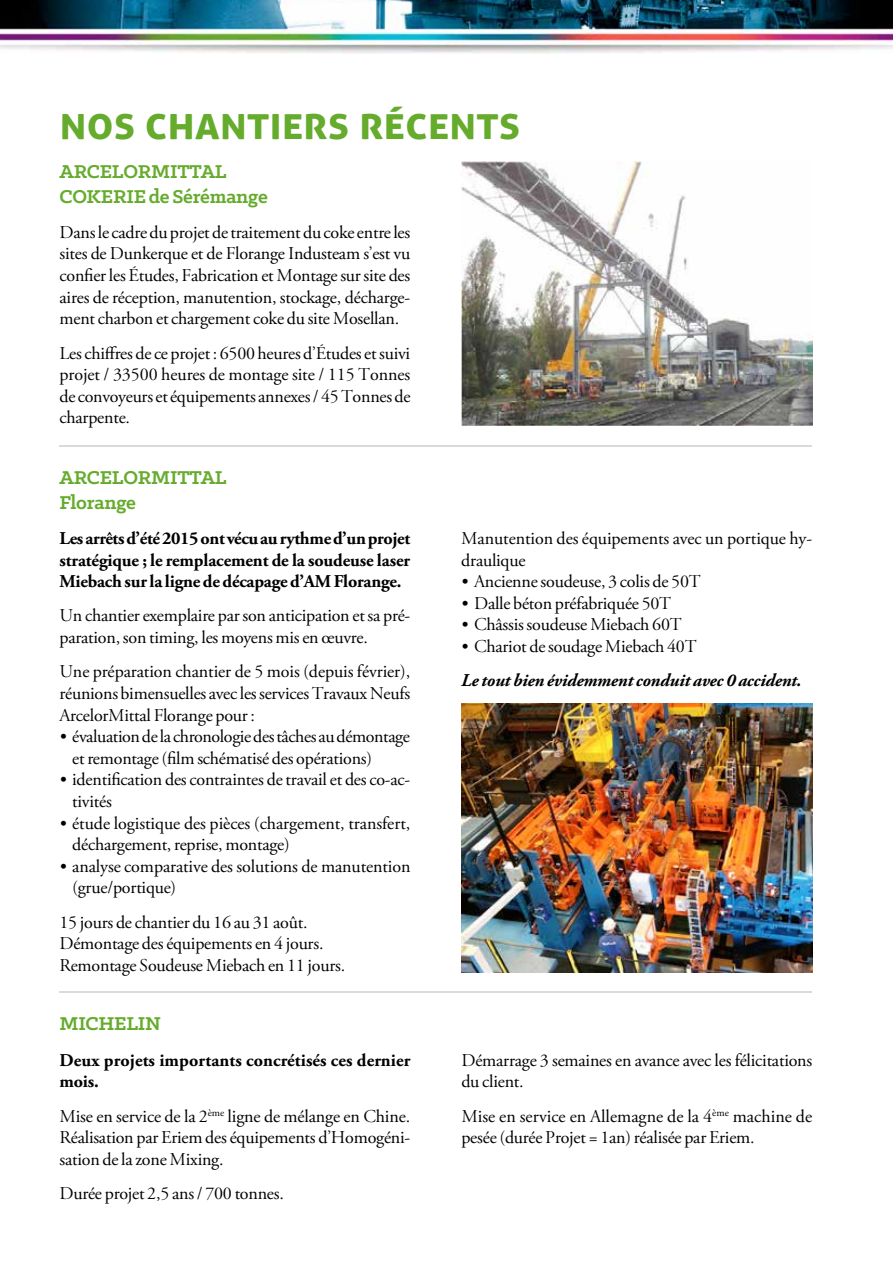
<style>
.page{position:relative;width:893px;height:1263px;background:#fff}
.page>*{position:absolute;margin:0;border:0;box-sizing:border-box;transform-origin:0 0}
.t1{font:700 45px "Aller";color:#65ab2c}
.t2{font:700 21px/25.2px "Klinic Slab";letter-spacing:-.01em;color:#65ab2c}
.t3{font:18px/21.6px "Adobe Garamond Pro";letter-spacing:-.01em;color:#000}
.t4{font:700 18px/21.6px "Adobe Garamond Pro";letter-spacing:-.005em;color:#000;text-align:justify}
.t5{font:italic 700 18px "Adobe Garamond Pro";letter-spacing:-.01em;color:#000}
</style>
<div class="page">
<img style="left:0;top:0;width:893px;height:54px">
<img style="left:461px;top:162px;width:351px;height:263px">
<hr style="left:60px;top:445px;width:752px;height:2px;background:#dadada">
<hr style="left:60px;top:991px;width:752px;height:2px;background:#dadada">
<img style="left:461px;top:703px;width:351px;height:269px">
<h1 class="t1" style="left:60px;top:96px;width:462px">Nos chantiers récents</h1>
<p class="t2" style="left:60px;top:158px;width:210px">ARCELORMITTAL<br>COKERIE de Sérémange</p>
<p class="t3" style="left:60px;top:222px;width:352px;text-align:justify">Dans le cadre du projet de traitement du coke entre les sites de Dunkerque et de Florange Industeam s’est vu confier les Études, Fabrication et Montage sur site des aires de réception, manutention, stockage, décharge&shy;ment charbon et chargement coke du site Mosellan.</p>
<p class="t3" style="left:60px;top:343px;width:353px;text-align:justify">Les chiffres de ce projet : 6500 heures d’Études et suivi projet / 33500 heures de montage site / 115 Tonnes de convoyeurs et équipements annexes / 45 Tonnes de charpente.</p>
<p class="t2" style="left:60px;top:464px;width:169px">ARCELORMITTAL<br>Florange</p>
<p class="t4" style="left:60px;top:528px;width:352px">Les arrêts d’été 2015 ont vécu au rythme d’un projet stratégique ; le remplacement de la soudeuse laser Miebach sur la ligne de décapage d’AM Florange.</p>
<p class="t3" style="left:60px;top:606px;width:352px">Un chantier exemplaire par son anticipation et sa pré&shy;paration, son timing, les moyens mis en œuvre.</p>
<p class="t3" style="left:60px;top:661px;width:352px;text-align:justify">Une préparation chantier de 5 mois (depuis février), réunions bimensuelles avec les services Travaux Neufs ArcelorMittal Florange pour :</p>
<p class="t3" style="left:72px;top:726px;width:339px;text-indent:-13px">• évaluation de la chronologie des tâches au démontage et remontage (film schématisé des opérations)</p>
<p class="t3" style="left:72px;top:769px;width:340px;text-indent:-13px">• identification des contraintes de travail et des co-ac&shy;tivités</p>
<p class="t3" style="left:72px;top:813px;width:340px;text-indent:-13px">• étude logistique des pièces (chargement, transfert, déchargement, reprise, montage)</p>
<p class="t3" style="left:72px;top:856px;width:340px;text-indent:-13px">• analyse comparative des solutions de manutention (grue/portique)</p>
<p class="t3" style="left:59px;top:912px;width:287px">15 jours de chantier du 16 au 31 août.<br>Démontage des équipements en 4 jours.<br>Remontage Soudeuse Miebach en 11 jours.</p>
<p class="t2" style="left:60px;top:1010px;width:103px">MICHELIN</p>
<p class="t4" style="left:60px;top:1049px;width:352px">Deux projets importants concrétisés ces dernier mois.</p>
<p class="t3" style="left:60px;top:1106px;width:352px;text-align:justify">Mise en service de la 2<sup>ème</sup> ligne de mélange en Chine.<br>Réalisation par Eriem des équipements d’Homogéni&shy;sation de la zone Mixing.</p>
<p class="t3" style="left:60px;top:1183px;width:226px">Durée projet 2,5 ans / 700 tonnes.</p>
<p class="t3" style="left:461px;top:528px;width:352px">Manutention des équipements avec un portique hy&shy;draulique</p>
<p class="t3" style="left:461px;top:571px;width:241px">• Ancienne soudeuse, 3 colis de 50T</p>
<p class="t3" style="left:461px;top:593px;width:211px">• Dalle béton préfabriquée 50T</p>
<p class="t3" style="left:461px;top:614px;width:222px">• Châssis soudeuse Miebach 60T</p>
<p class="t3" style="left:461px;top:636px;width:237px">• Chariot de soudage Miebach 40T</p>
<p class="t5" style="left:461px;top:670px;width:342px">Le tout bien évidemment conduit avec 0 accident.</p>
<p class="t3" style="left:461px;top:1050px;width:352px">Démarrage 3 semaines en avance avec les félicitations du client.</p>
<p class="t3" style="left:461px;top:1106px;width:352px">Mise en service en Allemagne de la 4<sup>ème</sup> machine de pesée (durée Projet = 1an) réalisée par Eriem.</p>
</div>
